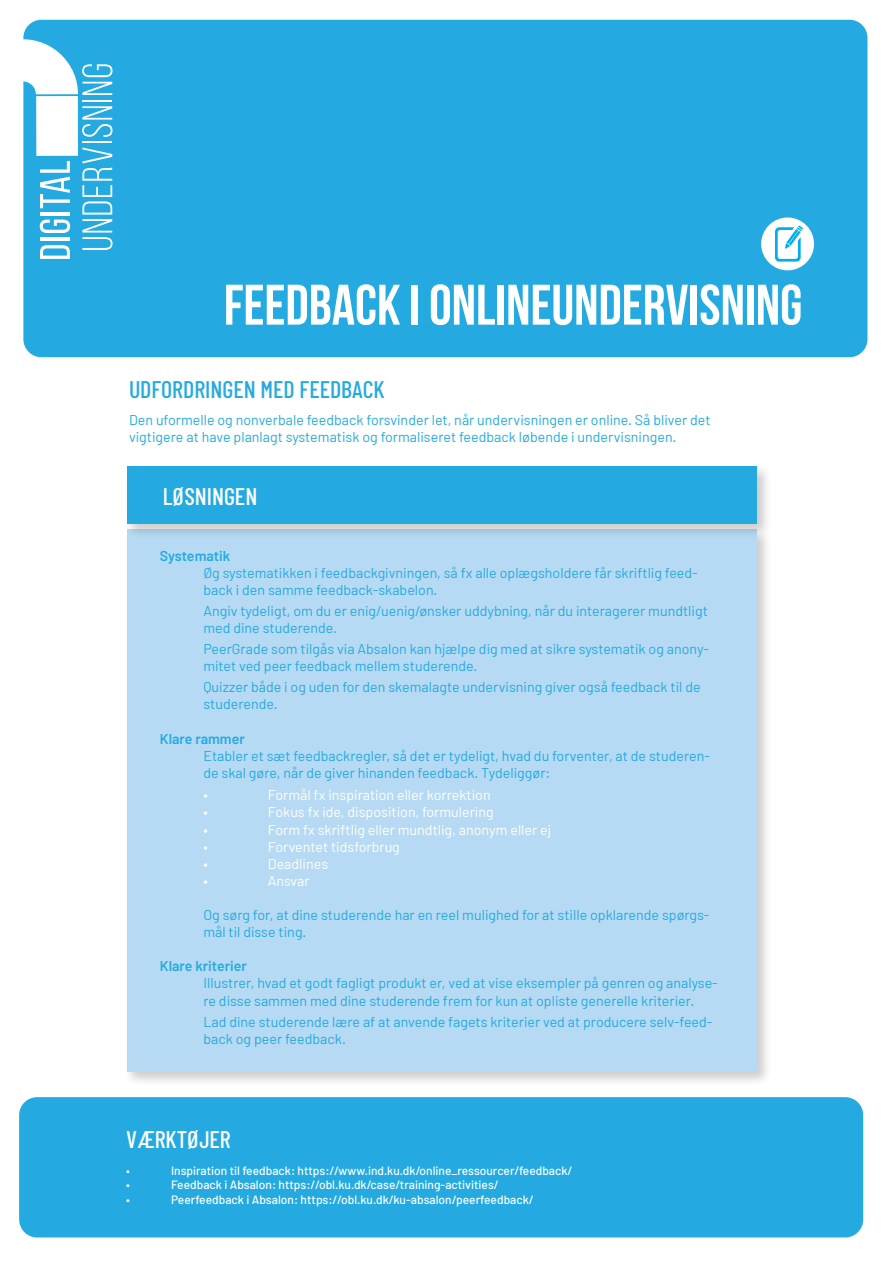
<style>
.page{position:relative;width:893px;height:1263px;background:#fff}
.page>*{position:absolute;margin:0;border:0;box-sizing:border-box;transform-origin:0 0}
.t1{font:700 57px "Bebas Neue";color:#fff}
.t2{font:500 24px "Barlow Condensed";color:#24aae1}
.t3{font:500 24px "Barlow Condensed";color:#fff}
.t4{font:14.25px/17.1px "Barlow";color:#24aae1}
.t5{font:14.25px "Barlow";color:#fff}
.t6{font:600 14.25px "Barlow";color:#24aae1}
.t7{font:500 12px "Barlow";color:#fff}
</style>
<div class="page">
<div style="left:23px;top:20px;width:844px;height:337px;background:#24aae1;border-radius:18px"></div>
<div style="left:19px;top:1097px;width:844px;height:140px;background:#24aae1;border-radius:18px"></div>
<svg style="left:82px;top:148px;width:31px;height:102px"></svg>
<hr style="left:82px;top:141px;width:30px;height:2px;background:#fff">
<svg style="left:82px;top:106px;width:31px;height:31px"></svg>
<hr style="left:82px;top:100px;width:30px;height:2px;background:#fff">
<svg style="left:40px;top:245px;width:30px;height:14px"></svg>
<hr style="left:40px;top:237px;width:30px;height:4px;background:#fff">
<svg style="left:40px;top:220px;width:30px;height:13px"></svg>
<hr style="left:40px;top:212px;width:30px;height:3px;background:#fff">
<svg style="left:40px;top:161px;width:30px;height:47px"></svg>
<svg style="left:23px;top:39px;width:90px;height:56px"></svg>
<div style="left:36px;top:96px;width:42px;height:60px;background:#fff"></div>
<div style="left:124px;top:527px;width:648px;height:560px;background:#231f20;opacity:.23"></div>
<div style="left:127px;top:530px;width:630px;height:541px;background:#b6daf3"></div>
<div style="left:124px;top:463px;width:648px;height:76px;background:#231f20;opacity:.23"></div>
<div style="left:127px;top:466px;width:630px;height:58px;background:#24aae1"></div>
<div style="left:761px;top:217px;width:53px;height:53px;background:#fff;border-radius:50%"></div>
<svg style="left:775px;top:226px;width:28px;height:36px"></svg>
<p class="t1" style="left:224px;top:274px;width:580px">FEEDBACK I ONLINEUNDERVISNING</p>
<p class="t2" style="left:129px;top:374px;width:257px">UDFORDRINGEN MED FEEDBACK</p>
<p class="t4" style="left:129px;top:411px;width:583px">Den uformelle og nonverbale feedback forsvinder let, når undervisningen er online. Så bliver det vigtigere at have planlagt systematisk og formaliseret feedback løbende i undervisningen.</p>
<p class="t3" style="left:163px;top:481px;width:96px">LØSNINGEN</p>
<p class="t6" style="left:160px;top:547px;width:72px">Systematik</p>
<p class="t4" style="left:203px;top:564px;width:496px">Øg systematikken i feedbackgivningen, så fx alle oplægsholdere får skriftlig feed&shy;back i den samme feedback-skabelon.</p>
<p class="t4" style="left:203px;top:602px;width:506px">Angiv tydeligt, om du er enig/uenig/ønsker uddybning, når du interagerer mundtligt med dine studerende.</p>
<p class="t4" style="left:203px;top:640px;width:507px">PeerGrade som tilgås via Absalon kan hjælpe dig med at sikre systematik og anony&shy;mitet ved peer feedback mellem studerende.</p>
<p class="t4" style="left:203px;top:678px;width:499px">Quizzer både i og uden for den skemalagte undervisning giver også feedback til de studerende.</p>
<p class="t6" style="left:160px;top:730px;width:86px">Klare rammer</p>
<p class="t4" style="left:203px;top:747px;width:508px">Etabler et sæt feedbackregler, så det er tydeligt, hvad du forventer, at de studeren&shy;de skal gøre, når de giver hinanden feedback. Tydeliggør:</p>
<p class="t5" style="left:203px;top:786px;width:6px">•</p>
<p class="t5" style="left:268px;top:786px;width:224px">Formål fx inspiration eller korrektion</p>
<p class="t5" style="left:203px;top:803px;width:6px">•</p>
<p class="t5" style="left:268px;top:803px;width:227px">Fokus fx ide, disposition, formulering</p>
<p class="t5" style="left:203px;top:820px;width:6px">•</p>
<p class="t5" style="left:268px;top:820px;width:285px">Form fx skriftlig eller mundtlig, anonym eller ej</p>
<p class="t5" style="left:203px;top:838px;width:6px">•</p>
<p class="t5" style="left:268px;top:838px;width:134px">Forventet tidsforbrug</p>
<p class="t5" style="left:203px;top:855px;width:6px">•</p>
<p class="t5" style="left:268px;top:855px;width:62px">Deadlines</p>
<p class="t5" style="left:203px;top:872px;width:6px">•</p>
<p class="t5" style="left:268px;top:872px;width:43px">Ansvar</p>
<p class="t4" style="left:203px;top:906px;width:508px">Og sørg for, at dine studerende har en reel mulighed for at stille opklarende spørgs&shy;mål til disse ting.</p>
<p class="t6" style="left:160px;top:957px;width:88px">Klare kriterier</p>
<p class="t4" style="left:203px;top:974px;width:516px">Illustrer, hvad et godt fagligt produkt er, ved at vise eksempler på genren og analyse&shy;re disse sammen med dine studerende frem for kun at opliste generelle kriterier.</p>
<p class="t4" style="left:203px;top:1012px;width:511px">Lad dine studerende lære af at anvende fagets kriterier ved at producere selv-feed&shy;back og peer feedback.</p>
<p class="t3" style="left:126px;top:1125px;width:106px">VÆRKTØJER</p>
<p class="t7" style="left:126px;top:1163px;width:5px">•</p>
<p class="t7" style="left:171px;top:1163px;width:403px">Inspiration til feedback: https://www.ind.ku.dk/online_ressourcer/feedback/</p>
<p class="t7" style="left:126px;top:1177px;width:5px">•</p>
<p class="t7" style="left:171px;top:1177px;width:329px">Feedback i Absalon: https://obl.ku.dk/case/training-activities/</p>
<p class="t7" style="left:126px;top:1192px;width:5px">•</p>
<p class="t7" style="left:171px;top:1192px;width:364px">Peerfeedback i Absalon: https://obl.ku.dk/ku-absalon/peerfeedback/</p>
</div>
